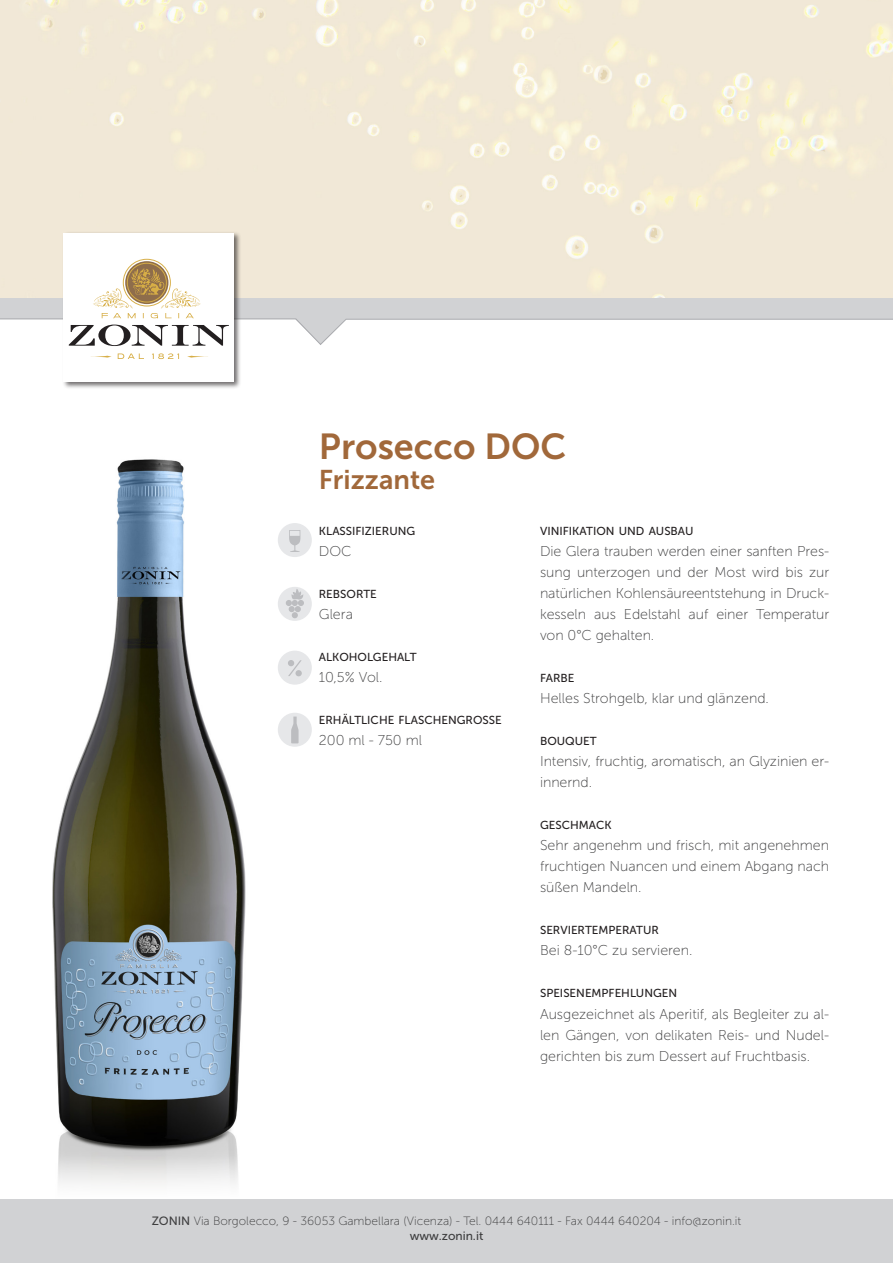
<style>
.page{position:relative;width:893px;height:1263px;background:#fff}
.page>*{position:absolute;margin:0;border:0;box-sizing:border-box;transform-origin:0 0}
.t1{font:36px "Museo Sans 700";color:#a1683a}
.t2{font:27px "Museo Sans 700";color:#a1683a}
.t3{font:14.25px/21px "Museo Sans 100";color:#3e3e3f;text-align:justify}
.t4{font:12px "Museo Sans 100";color:#3e3e3f}
.t5{font:12px "Museo Sans 500";color:#3e3e3f}
.t6{font:11.55px "Museo Sans 500";color:#231f20}
.s1{font-family:"Museo Sans 500"}
</style>
<div class="page">
<div style="left:0;top:1199px;width:893px;height:64px;background:#d1d2d4"></div>
<img style="left:0;top:0;width:893px;height:259px">
<div style="left:62px;top:231px;width:179px;height:158px;background:#231f20;opacity:.65"></div>
<div style="left:64px;top:233px;width:170px;height:149px;background:#fff"></div>
<svg style="left:91px;top:353px;width:117px;height:6px"></svg>
<svg style="left:0;top:259px;width:893px;height:87px"></svg>
<img style="left:52px;top:459px;width:234px;height:726px">
<div style="left:278px;top:713px;width:34px;height:34px;background:#e6e7e9;border-radius:50%"></div>
<svg style="left:291px;top:716px;width:8px;height:27px"></svg>
<div style="left:278px;top:587px;width:34px;height:34px;background:#e6e7e9;border-radius:50%"></div>
<svg style="left:286px;top:589px;width:18px;height:29px"></svg>
<div style="left:278px;top:651px;width:34px;height:34px;background:#e6e7e9;border-radius:50%"></div>
<svg style="left:288px;top:660px;width:14px;height:16px"></svg>
<div style="left:278px;top:523px;width:34px;height:34px;background:#e6e7e9;border-radius:50%"></div>
<svg style="left:289px;top:530px;width:11px;height:22px"></svg>
<p class="t1" style="left:319px;top:427px;width:249px">Prosecco DOC</p>
<p class="t2" style="left:319px;top:465px;width:118px">Frizzante</p>
<p class="t6" style="left:319px;top:525px;width:98px">KLASSIFIZIERUNG</p>
<p class="t3" style="left:319px;top:541px;width:34px">DOC</p>
<p class="t6" style="left:319px;top:588px;width:60px">REBSORTE</p>
<p class="t3" style="left:319px;top:604px;width:36px">Glera</p>
<p class="t6" style="left:319px;top:651px;width:99px">ALKOHOLGEHALT</p>
<p class="t3" style="left:319px;top:667px;width:65px">10,5% Vol.</p>
<p class="t6" style="left:319px;top:714px;width:184px">ERHÄLTLICHE FLASCHENGROSSE</p>
<p class="t3" style="left:319px;top:730px;width:105px">200 ml - 750 ml</p>
<p class="t6" style="left:540px;top:525px;width:155px">VINIFIKATION UND AUSBAU</p>
<p class="t3" style="left:540px;top:541px;width:291px">Die Glera trauben werden einer sanften Pres&shy;sung unterzogen und der Most wird bis zur natürlichen Kohlensäureentstehung in Druck&shy;kesseln aus Edelstahl auf einer Temperatur von 0°C gehalten.</p>
<p class="t6" style="left:540px;top:672px;width:36px">FARBE</p>
<p class="t3" style="left:540px;top:688px;width:230px">Helles Strohgelb, klar und glänzend.</p>
<p class="t6" style="left:540px;top:735px;width:58px">BOUQUET</p>
<p class="t3" style="left:540px;top:751px;width:291px">Intensiv, fruchtig, aromatisch, an Glyzinien er&shy;innernd.</p>
<p class="t6" style="left:540px;top:819px;width:73px">GESCHMACK</p>
<p class="t3" style="left:540px;top:835px;width:291px">Sehr angenehm und frisch, mit angenehmen fruchtigen Nuancen und einem Abgang nach süßen Mandeln.</p>
<p class="t6" style="left:540px;top:924px;width:120px">SERVIERTEMPERATUR</p>
<p class="t3" style="left:540px;top:940px;width:154px">Bei 8-10°C zu servieren.</p>
<p class="t6" style="left:540px;top:987px;width:139px">SPEISENEMPFEHLUNGEN</p>
<p class="t3" style="left:540px;top:1003px;width:291px">Ausgezeichnet als Aperitif, als Begleiter zu al&shy;len Gängen, von delikaten Reis- und Nudel&shy;gerichten bis zum Dessert auf Fruchtbasis.</p>
<p class="t4" style="left:152px;top:1215px;width:591px"><span class="s1">ZONIN</span> Via Borgolecco, 9 - 36053 Gambellara (Vicenza) - Tel. 0444 640111 - Fax 0444 640204 - info@zonin.it</p>
<p class="t5" style="left:410px;top:1229px;width:75px">www.zonin.it</p>
</div>
